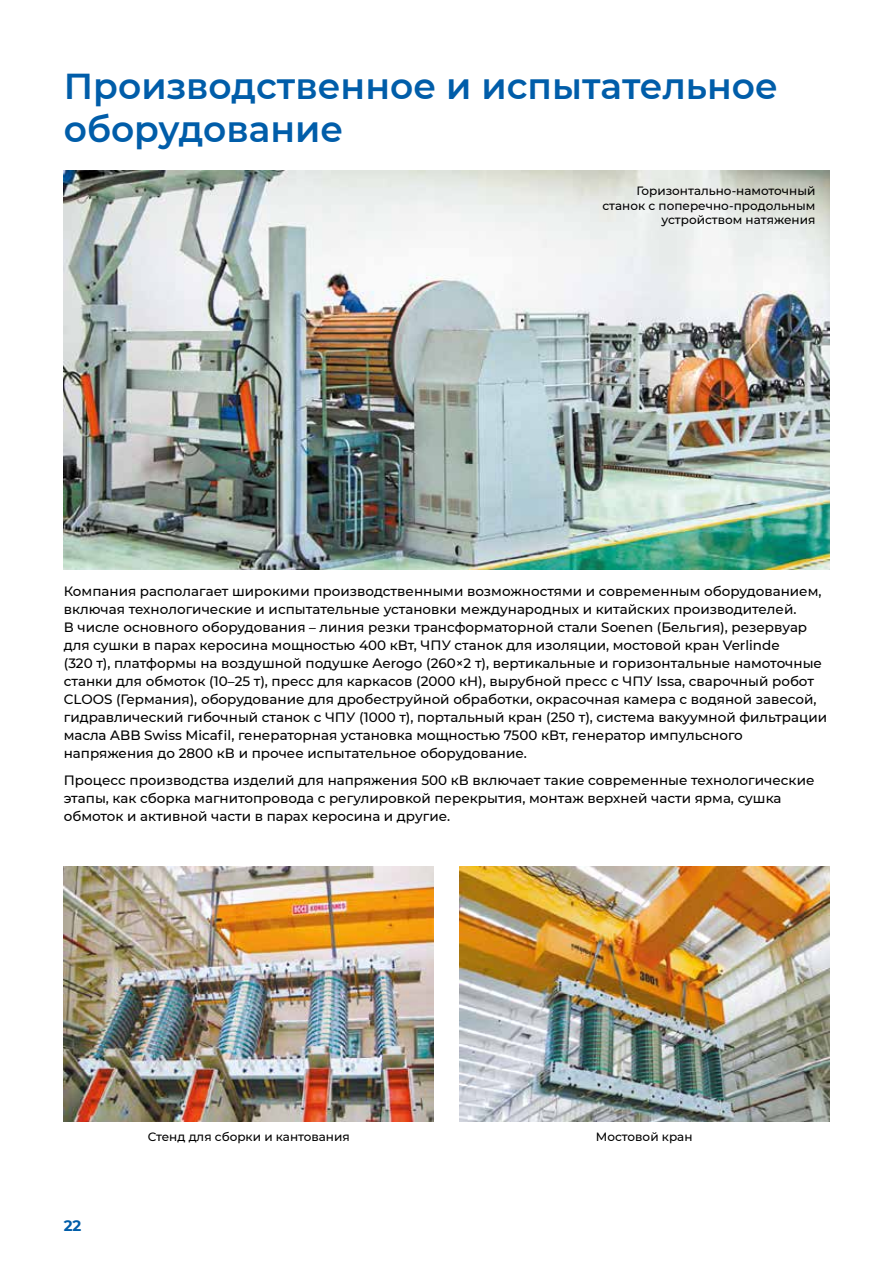
<style>
.page{position:relative;width:893px;height:1263px;background:#fff}
.page>*{position:absolute;margin:0;border:0;box-sizing:border-box;transform-origin:0 0}
.t1{font:600 36px/43.2px "Montserrat";color:#005da9}
.t2{font:700 15px "Montserrat";color:#005da9}
.t3{font:500 13.5px/18px "Montserrat";color:#000}
.t4{font:500 12px/14.4px "Montserrat";color:#000;text-align:right}
</style>
<div class="page">
<img style="left:64px;top:170px;width:765px;height:400px">
<img style="left:64px;top:866px;width:370px;height:255px">
<img style="left:459px;top:866px;width:370px;height:255px">
<h1 class="t1" style="left:64px;top:63px;width:716px">Производственное и испытательное оборудование</h1>
<p class="t4" style="left:602px;top:183px;width:214px">Горизонтально-намоточный станок с поперечно-продольным устройством натяжения</p>
<p class="t3" style="left:64px;top:582px;width:765px">Компания располагает широкими производственными возможностями и современным оборудованием, включая технологические и испытательные установки международных и китайских производителей.<br>В числе основного оборудования – линия резки трансформаторной стали Soenen (Бельгия), резервуар для сушки в парах керосина мощностью 400 кВт, ЧПУ станок для изоляции, мостовой кран Verlinde<br>(320 т), платформы на воздушной подушке Aerogo (260×2 т), вертикальные и горизонтальные намоточные станки для обмоток (10–25 т), пресс для каркасов (2000 кН), вырубной пресс с ЧПУ Issa, сварочный робот CLOOS (Германия), оборудование для дробеструйной обработки, окрасочная камера с водяной завесой, гидравлический гибочный станок с ЧПУ (1000 т), портальный кран (250 т), система вакуумной фильтрации масла ABB Swiss Micafil, генераторная установка мощностью 7500 кВт, генератор импульсного напряжения до 2800 кВ и прочее испытательное оборудование.</p>
<p class="t3" style="left:64px;top:770px;width:752px">Процесс производства изделий для напряжения 500 кВ включает такие современные технологические этапы, как сборка магнитопровода с регулировкой перекрытия, монтаж верхней части ярма, сушка обмоток и активной части в парах керосина и другие.</p>
<p class="t2" style="left:64px;top:1214px;width:19px">22</p>
<p class="t4" style="left:148px;top:1129px;width:204px">Стенд для сборки и кантования</p>
<p class="t4" style="left:596px;top:1129px;width:98px">Мостовой кран</p>
</div>
